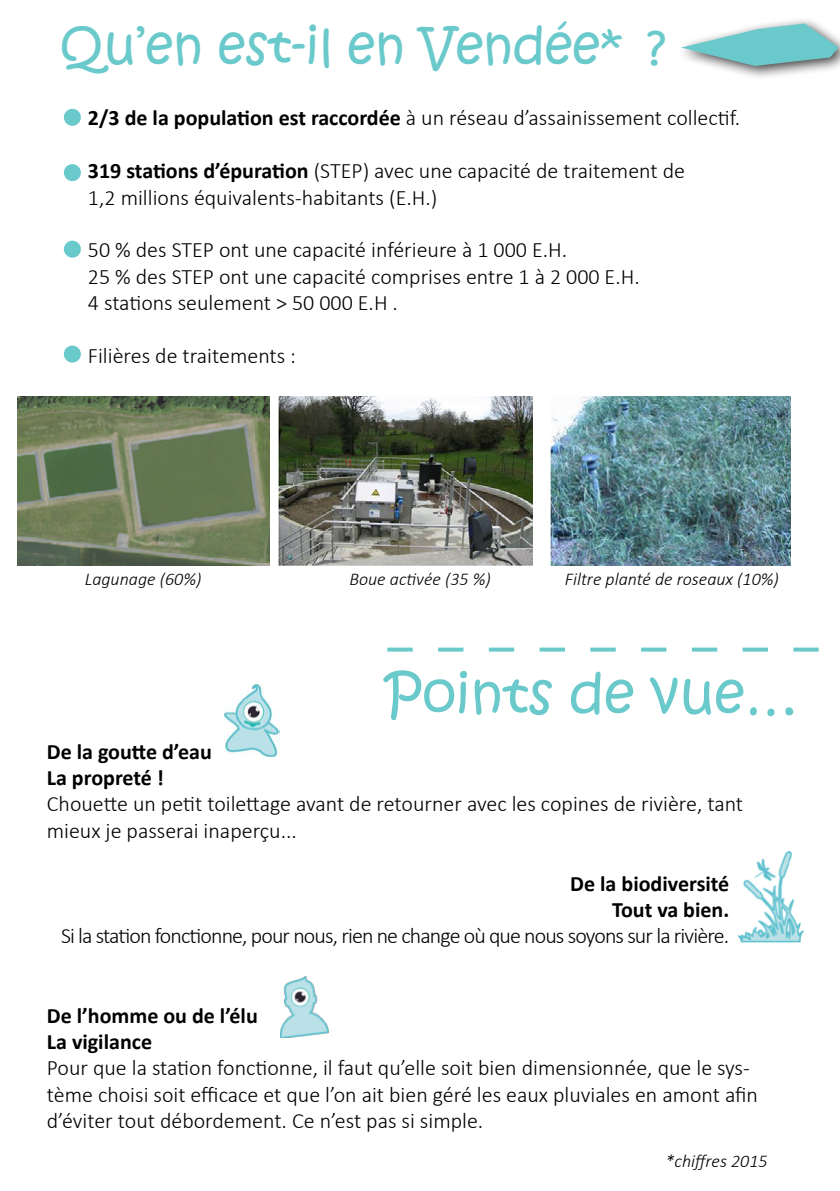
<style>
.page{position:relative;width:840px;height:1191px;background:#fff}
.page>*{position:absolute;margin:0;border:0;box-sizing:border-box;transform-origin:0 0}
.t1{font:54px "Kristen ITC";color:#6ac9cb}
.t2{font:50px "Kristen ITC";color:#6ac9cb}
.t3{font:300 22px/26.4px "Calibri";color:#000}
.t4{font:700 22px/26.4px "Calibri";color:#000}
.t5{font:300 22px "Calibri";letter-spacing:-.04em;color:#000}
.t6{font:italic 300 18px "Calibri";color:#000}
.s1{font-weight:700}
</style>
<div class="page">
<div style="left:64px;top:109px;width:17px;height:17px;background:#6ac9cb;border-radius:50%"></div>
<div style="left:64px;top:164px;width:17px;height:17px;background:#6ac9cb;border-radius:50%"></div>
<div style="left:64px;top:241px;width:17px;height:17px;background:#6ac9cb;border-radius:50%"></div>
<div style="left:64px;top:345px;width:17px;height:17px;background:#6ac9cb;border-radius:50%"></div>
<svg style="left:387px;top:647px;width:431px;height:4px"></svg>
<div style="left:676px;top:17px;width:163px;height:64px;background:#000;opacity:.75"></div>
<svg style="left:680px;top:23px;width:158px;height:43px"></svg>
<img style="left:224px;top:684px;width:55px;height:72px">
<img style="left:280px;top:976px;width:49px;height:61px">
<img style="left:738px;top:851px;width:64px;height:92px">
<img style="left:17px;top:396px;width:252px;height:169px">
<img style="left:278px;top:396px;width:253px;height:169px">
<img style="left:550px;top:396px;width:239px;height:169px">
<h2 class="t2" style="left:60px;top:14px;width:606px">Qu’en est-il en Vendée* ?</h2>
<p class="t3" style="left:88px;top:105px;width:653px"><span class="s1">2/3 de la population est raccordée</span> à un réseau d’assainissement collectif.</p>
<p class="t3" style="left:88px;top:157px;width:598px"><span class="s1">319 stations d’épuration</span> (STEP) avec une capacité de traitement de<br>1,2 millions équivalents-habitants (E.H.)</p>
<p class="t3" style="left:88px;top:237px;width:553px">50 % des STEP ont une capacité inférieure à 1 000 E.H.<br>25 % des STEP ont une capacité comprises entre 1 à 2 000 E.H.<br>4 stations seulement &gt; 50 000 E.H .</p>
<p class="t3" style="left:88px;top:342px;width:209px">Filières de traitements :</p>
<p class="t6" style="left:85px;top:567px;width:118px">Lagunage (60%)</p>
<p class="t6" style="left:349px;top:567px;width:143px">Boue activée (35 %)</p>
<p class="t6" style="left:564px;top:567px;width:215px">Filtre planté de roseaux (10%)</p>
<h1 class="t1" style="left:384px;top:659px;width:415px">Points de vue…</h1>
<p class="t4" style="left:47px;top:738px;width:166px">De la goutte d’eau<br>La propreté !</p>
<p class="t3" style="left:47px;top:790px;width:697px">Chouette un petit toilettage avant de retourner avec les copines de rivière, tant mieux je passerai inaperçu...</p>
<p class="t4" style="left:570px;top:870px;width:160px;text-align:right">De la biodiversité<br>Tout va bien.</p>
<p class="t5" style="left:61px;top:922px;width:669px">Si la station fonctionne, pour nous, rien ne change où que nous soyons sur la rivière.</p>
<p class="t4" style="left:47px;top:1002px;width:212px">De l’homme ou de l’élu<br>La vigilance</p>
<p class="t3" style="left:47px;top:1054px;width:712px">Pour que la station fonctionne, il faut qu’elle soit bien dimensionnée, que le sys&shy;tème choisi soit efficace et que l’on ait bien géré les eaux pluviales en amont afin d’éviter tout débordement. Ce n’est pas si simple.</p>
<p class="t6" style="left:665px;top:1150px;width:104px">*chiffres 2015</p>
</div>
